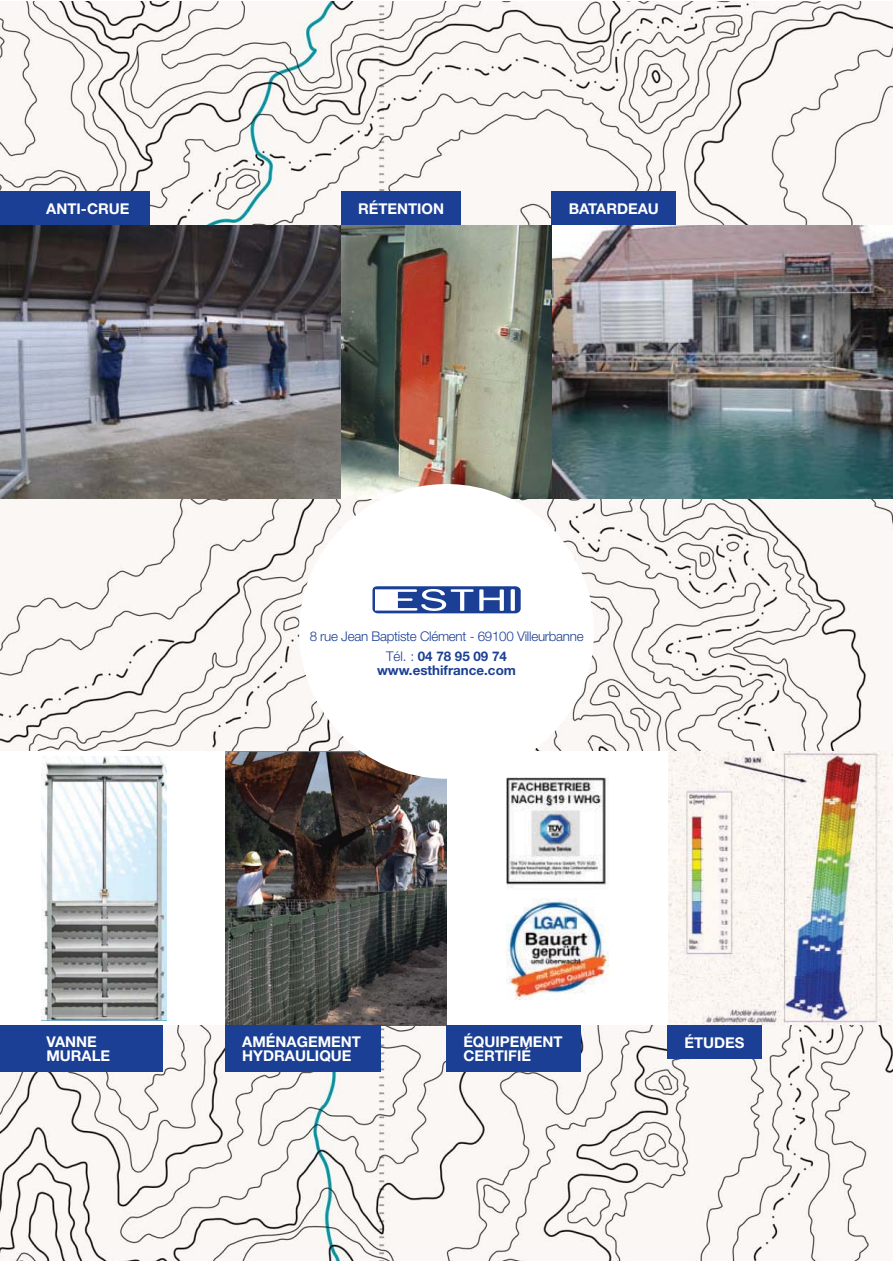
<style>
.page{position:relative;width:893px;height:1263px;background:#fff}
.page>*{position:absolute;margin:0;border:0;box-sizing:border-box;transform-origin:0 0}
.t1{font:700 14.85px/14.9px "Helvetica Neue";color:#fff}
.t2{font:300 13.35px "Helvetica Neue";letter-spacing:-.02em;color:#1b3f94}
.t3{font:700 13.35px/13.4px "Helvetica Neue";color:#1b3f94;text-align:center}
.s1{font-weight:300}
</style>
<div class="page">
<img style="left:0;top:2px;width:892px;height:1259px">
<img style="left:0;top:225px;width:892px;height:274px">
<img style="left:341px;top:225px;width:211px;height:274px">
<img style="left:667px;top:751px;width:225px;height:274px">
<div style="left:0;top:751px;width:225px;height:274px;background:#fff"></div>
<img style="left:42px;top:756px;width:124px;height:264px">
<div style="left:446px;top:751px;width:221px;height:274px;background:#fff"></div>
<img style="left:506px;top:777px;width:102px;height:222px">
<img style="left:225px;top:751px;width:221px;height:274px">
<div style="left:0;top:1025px;width:162px;height:46px;background:#1b3f94"></div>
<div style="left:225px;top:1025px;width:156px;height:46px;background:#1b3f94"></div>
<div style="left:446px;top:1025px;width:135px;height:46px;background:#1b3f94"></div>
<div style="left:667px;top:1025px;width:95px;height:34px;background:#1b3f94"></div>
<div style="left:0;top:191px;width:150px;height:34px;background:#1b3f94"></div>
<div style="left:341px;top:191px;width:120px;height:34px;background:#1b3f94"></div>
<div style="left:552px;top:191px;width:123px;height:34px;background:#1b3f94"></div>
<div style="left:299px;top:484px;width:295px;height:295px;background:#fff;border-radius:50%"></div>
<svg style="left:372px;top:586px;width:148px;height:27px"></svg>
<p class="t1" style="left:46px;top:203px;width:85px">ANTI-CRUE</p>
<p class="t1" style="left:358px;top:203px;width:88px">RÉTENTION</p>
<p class="t1" style="left:568px;top:203px;width:92px">BATARDEAU</p>
<p class="t2" style="left:310px;top:632px;width:275px">8 rue Jean Baptiste Clément - 69100 Villeurbanne</p>
<p class="t3" style="left:377px;top:651px;width:140px"><span class="s1">Tél. :</span> 04 78 95 09 74 www.esthifrance.com</p>
<p class="t1" style="left:242px;top:1035px;width:120px">AMÉNAGEMENT<br>HYDRAULIQUE</p>
<p class="t1" style="left:463px;top:1035px;width:101px">ÉQUIPEMENT<br>CERTIFIÉ</p>
<p class="t1" style="left:46px;top:1035px;width:52px">VANNE</p>
<p class="t1" style="left:684px;top:1036px;width:61px">ÉTUDES</p>
<p class="t1" style="left:46px;top:1050px;width:65px">MURALE</p>
</div>
